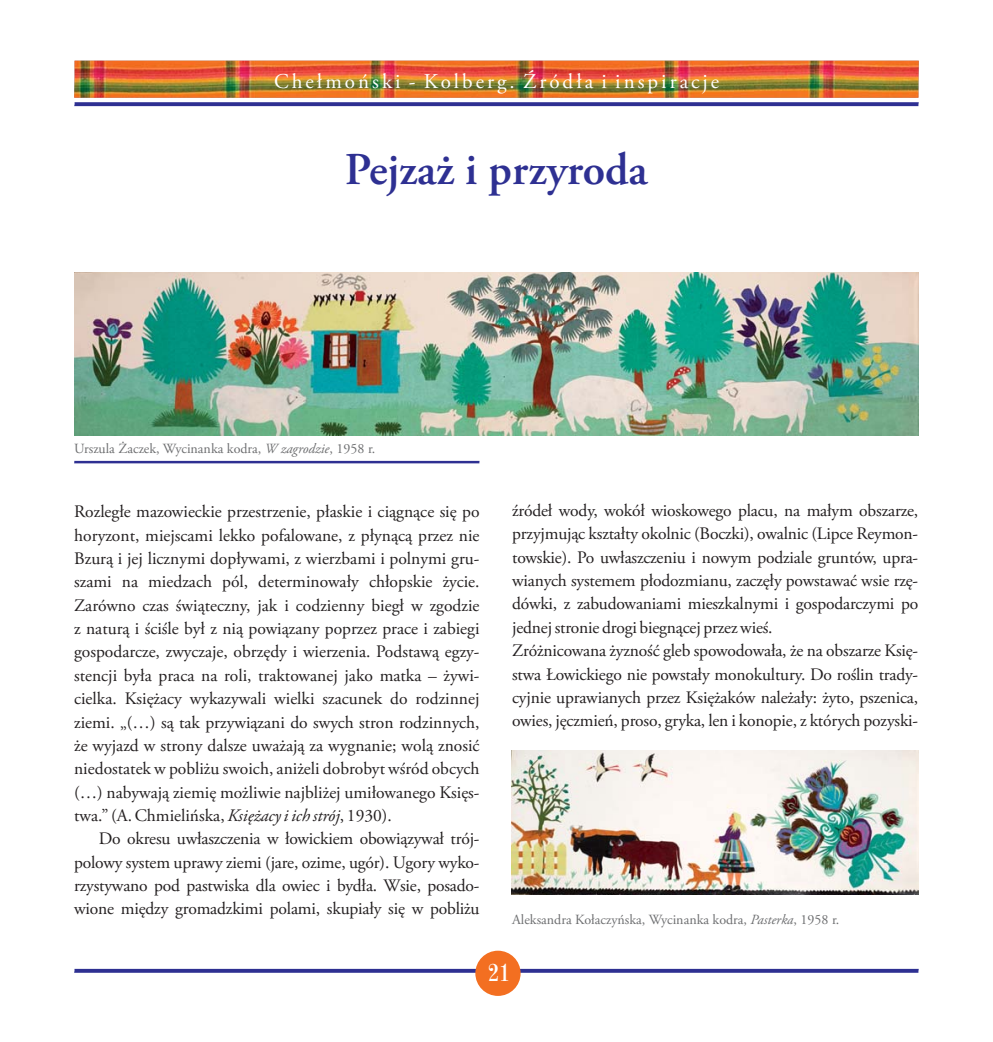
<style>
.page{position:relative;width:993px;height:1042px;background:#fff}
.page>*{position:absolute;margin:0;border:0;box-sizing:border-box;transform-origin:0 0}
.t1{font:600 45.5px "Adobe Garamond Pro";color:#2e3092}
.t2{font:24.5px "Century 725 Cn EU Normal";color:#fff}
.t3{font:21px "Adobe Garamond Pro";letter-spacing:.145em;color:#fff}
.t4{font:17.5px/23.3px "Adobe Garamond Pro";letter-spacing:-.01em;color:#231f20;text-align:justify}
.t5{font:14px "Adobe Garamond Pro";color:#6d6e70}
.s1{font-style:italic}
</style>
<div class="page">
<svg style="left:74px;top:969px;width:844px;height:4px;background:#383a97"></svg>
<div style="left:475px;top:950px;width:45px;height:46px;background:#f36f21;border-radius:50%"></div>
<img style="left:74px;top:273px;width:843px;height:163px">
<img style="left:511px;top:750px;width:406px;height:144px">
<svg style="left:74px;top:461px;width:405px;height:2px"></svg>
<img style="left:74px;top:61px;width:844px;height:45px">
<p class="t3" style="left:274px;top:73px;width:446px">Chełmoński - Kolberg. Źródła i inspiracje</p>
<h1 class="t1" style="left:344px;top:151px;width:304px">Pejzaż i przyroda</h1>
<p class="t5" style="left:74px;top:443px;width:302px">Urszula Żaczek, Wycinanka kodra, <span class="s1">W zagrodzie</span>, 1958 r.</p>
<p class="t4" style="left:74px;top:502px;width:407px">Rozległe mazowieckie przestrzenie, płaskie i ciągnące się po horyzont, miejscami lekko pofalowane, z płynącą przez nie Bzurą i jej licznymi dopływami, z wierzbami i polnymi gru&shy;szami na miedzach pól, determinowały chłopskie życie.<br>Zarówno czas świąteczny, jak i codzienny biegł w zgodzie z naturą i ściśle był z nią powiązany poprzez prace i zabiegi gospodarcze, zwyczaje, obrzędy i wierzenia. Podstawą egzy&shy;stencji była praca na roli, traktowanej jako matka – żywi&shy;cielka. Księżacy wykazywali wielki szacunek do rodzinnej ziemi. „(…) są tak przywiązani do swych stron rodzinnych, że wyjazd w strony dalsze uważają za wygnanie; wolą znosić niedostatek w pobliżu swoich, aniżeli dobrobyt wśród obcych (…) nabywają ziemię możliwie najbliżej umiłowanego Księs&shy;twa.” (A. Chmielińska, <span class="s1">Księżacy i ich strój</span>, 1930).</p>
<p class="t4" style="left:74px;top:829px;width:407px;text-indent:25px">Do okresu uwłaszczenia w łowickiem obowiązywał trój&shy;polowy system uprawy ziemi (jare, ozime, ugór). Ugory wyko&shy;rzystywano pod pastwiska dla owiec i bydła. Wsie, posado&shy;wione między gromadzkimi polami, skupiały się w pobliżu</p>
<p class="t4" style="left:512px;top:500px;width:407px;text-align:left">źródeł wody, wokół wioskowego placu, na małym obszarze, przyjmując kształty okolnic (Boczki), owalnic (Lipce Reymon&shy;towskie). Po uwłaszczeniu i nowym podziale gruntów, upra&shy;wianych systemem płodozmianu, zaczęły powstawać wsie rzę&shy;dówki, z zabudowaniami mieszkalnymi i gospodarczymi po jednej stronie drogi biegnącej przez wieś.<br>Zróżnicowana żyzność gleb spowodowała, że na obszarze Księ&shy;stwa Łowickiego nie powstały monokultury. Do roślin trady&shy;cyjnie uprawianych przez Księżaków należały: żyto, pszenica, owies, jęczmień, proso, gryka, len i konopie, z których pozyski-</p>
<p class="t5" style="left:512px;top:914px;width:328px">Aleksandra Kołaczyńska, Wycinanka kodra, <span class="s1">Pasterka</span>, 1958 r.</p>
<h2 class="t2" style="left:488px;top:958px;width:23px">21</h2>
</div>
